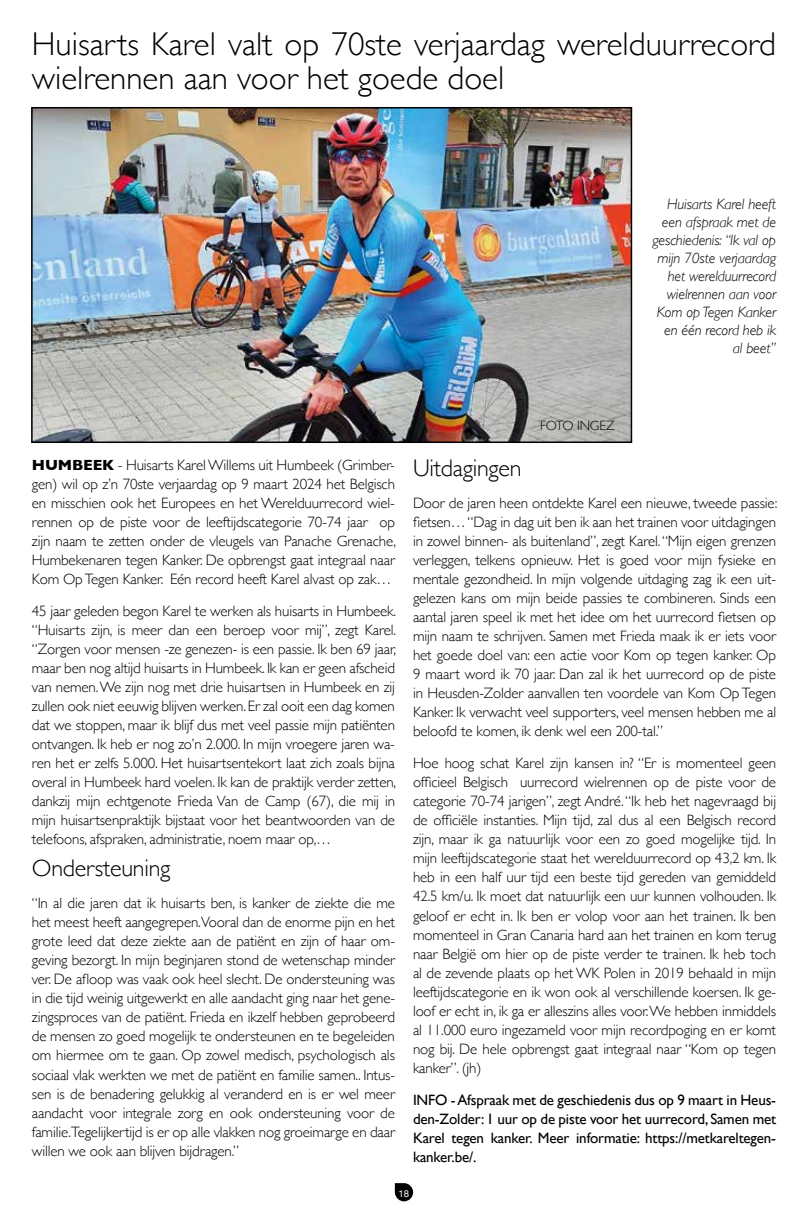
<style>
.page{position:relative;width:808px;height:1212px;background:#fff}
.page>*{position:absolute;margin:0;border:0;box-sizing:border-box;transform-origin:0 0}
.t1{font:300 33px/34.5px "Gill Sans";color:#000}
.t2{font:300 24px "Gill Sans";letter-spacing:-.01em;color:#000}
.t3{font:300 15px/19px "Gill Sans";letter-spacing:-.01em;color:#000;text-align:justify}
.t4{font:15px/19px "Gill Sans";letter-spacing:-.01em;color:#000;text-align:justify}
.t5{font:italic 300 15px/18px "Gill Sans";letter-spacing:-.01em;color:#000;text-align:right}
.t6{font:300 13.5px "Gill Sans";letter-spacing:-.01em;color:#000}
.t7{font:9.6px "Helvetica Neue";color:#fff}
.s1{font-weight:700}
</style>
<div class="page">
<svg style="left:395px;top:1183px;width:18px;height:18px"></svg>
<img style="left:34px;top:110px;width:595px;height:330px">
<div style="left:31px;top:107px;width:601px;height:336px;border:2px solid #000"></div>
<h1 class="t1" style="left:32px;top:25px;width:746px">Huisarts Karel valt op 70ste verjaardag werelduurrecord wielrennen aan voor het goede doel</h1>
<p class="t5" style="left:652px;top:195px;width:125px">Huisarts Karel heeft een afspraak met de geschiedenis: “Ik val op mijn 70ste verjaardag het werelduurrecord wielrennen aan voor<br>Kom op Tegen Kanker en één record heb ik al beet”</p>
<p class="t3" style="left:32px;top:454px;width:366px"><span class="s1">HUMBEEK</span> - Huisarts Karel Willems uit Humbeek (Grimber&shy;gen) wil op z’n 70ste verjaardag op 9 maart 2024 het Belgisch en misschien ook het Europees en het Werelduurrecord wiel&shy;rennen op de piste voor de leeftijdscategorie 70-74 jaar op zijn naam te zetten onder de vleugels van Panache Grenache, Humbekenaren tegen Kanker. De opbrengst gaat integraal naar Kom Op Tegen Kanker. Eén record heeft Karel alvast op zak…</p>
<p class="t3" style="left:32px;top:601px;width:366px">45 jaar geleden begon Karel te werken als huisarts in Humbeek. “Huisarts zijn, is meer dan een beroep voor mij”, zegt Karel. “Zorgen voor mensen -ze genezen- is een passie. Ik ben 69 jaar, maar ben nog altijd huisarts in Humbeek. Ik kan er geen afscheid van nemen. We zijn nog met drie huisartsen in Humbeek en zij zullen ook niet eeuwig blijven werken. Er zal ooit een dag komen dat we stoppen, maar ik blijf dus met veel passie mijn patiënten ontvangen. Ik heb er nog zo’n 2.000. In mijn vroegere jaren wa&shy;ren het er zelfs 5.000. Het huisartsentekort laat zich zoals bijna overal in Humbeek hard voelen. Ik kan de praktijk verder zetten, dankzij mijn echtgenote Frieda Van de Camp (67), die mij in mijn huisartsenpraktijk bijstaat voor het beantwoorden van de telefoons, afspraken, administratie, noem maar op,…</p>
<h2 class="t2" style="left:32px;top:849px;width:140px">Ondersteuning</h2>
<p class="t3" style="left:32px;top:893px;width:365px">“In al die jaren dat ik huisarts ben, is kanker de ziekte die me het meest heeft aangegrepen.Vooral dan de enorme pijn en het grote leed dat deze ziekte aan de patiënt en zijn of haar om&shy;geving bezorgt. In mijn beginjaren stond de wetenschap minder ver. De afloop was vaak ook heel slecht. De ondersteuning was in die tijd weinig uitgewerkt en alle aandacht ging naar het gene&shy;zingsproces van de patiënt. Frieda en ikzelf hebben geprobeerd de mensen zo goed mogelijk te ondersteunen en te begeleiden om hiermee om te gaan. Op zowel medisch, psychologisch als sociaal vlak werkten we met de patiënt en familie samen.. Intus&shy;sen is de benadering gelukkig al veranderd en is er wel meer aandacht voor integrale zorg en ook ondersteuning voor de familie.Tegelijkertijd is er op alle vlakken nog groeimarge en daar willen we ook aan blijven bijdragen.”</p>
<p class="t6" style="left:540px;top:415px;width:76px">FOTO INGEZ</p>
<h2 class="t2" style="left:413px;top:449px;width:110px">Uitdagingen</h2>
<p class="t3" style="left:413px;top:492px;width:366px">Door de jaren heen ontdekte Karel een nieuwe, tweede passie: fietsen… “Dag in dag uit ben ik aan het trainen voor uitdagingen in zowel binnen- als buitenland”, zegt Karel. “Mijn eigen grenzen verleggen, telkens opnieuw. Het is goed voor mijn fysieke en mentale gezondheid. In mijn volgende uitdaging zag ik een uit&shy;gelezen kans om mijn beide passies te combineren. Sinds een aantal jaren speel ik met het idee om het uurrecord fietsen op mijn naam te schrijven. Samen met Frieda maak ik er iets voor het goede doel van: een actie voor Kom op tegen kanker. Op 9 maart word ik 70 jaar. Dan zal ik het uurrecord op de piste in Heusden-Zolder aanvallen ten voordele van Kom Op Tegen Kanker. Ik verwacht veel supporters, veel mensen hebben me al beloofd te komen, ik denk wel een 200-tal.”</p>
<p class="t3" style="left:413px;top:753px;width:365px">Hoe hoog schat Karel zijn kansen in? “Er is momenteel geen officieel Belgisch uurrecord wielrennen op de piste voor de categorie 70-74 jarigen”, zegt André. “Ik heb het nagevraagd bij de officiële instanties. Mijn tijd, zal dus al een Belgisch record zijn, maar ik ga natuurlijk voor een zo goed mogelijke tijd. In mijn leeftijdscategorie staat het werelduurrecord op 43,2 km. Ik heb in een half uur tijd een beste tijd gereden van gemiddeld 42.5 km/u. Ik moet dat natuurlijk een uur kunnen volhouden. Ik geloof er echt in. Ik ben er volop voor aan het trainen. Ik ben momenteel in Gran Canaria hard aan het trainen en kom terug naar België om hier op de piste verder te trainen. Ik heb toch al de zevende plaats op het WK Polen in 2019 behaald in mijn leeftijdscategorie en ik won ook al verschillende koersen. Ik ge&shy;loof er echt in, ik ga er alleszins alles voor. We hebben inmiddels al 11.000 euro ingezameld voor mijn recordpoging en er komt nog bij. De hele opbrengst gaat integraal naar “Kom op tegen kanker”. (jh)</p>
<p class="t4" style="left:413px;top:1090px;width:365px">INFO - Afspraak met de geschiedenis dus op 9 maart in Heus&shy;den-Zolder: 1 uur op de piste voor het uurrecord, Samen met Karel tegen kanker. Meer informatie: https://metkareltegen&shy;kanker.be/.</p>
<p class="t7" style="left:399px;top:1186px;width:12px">18</p>
</div>
